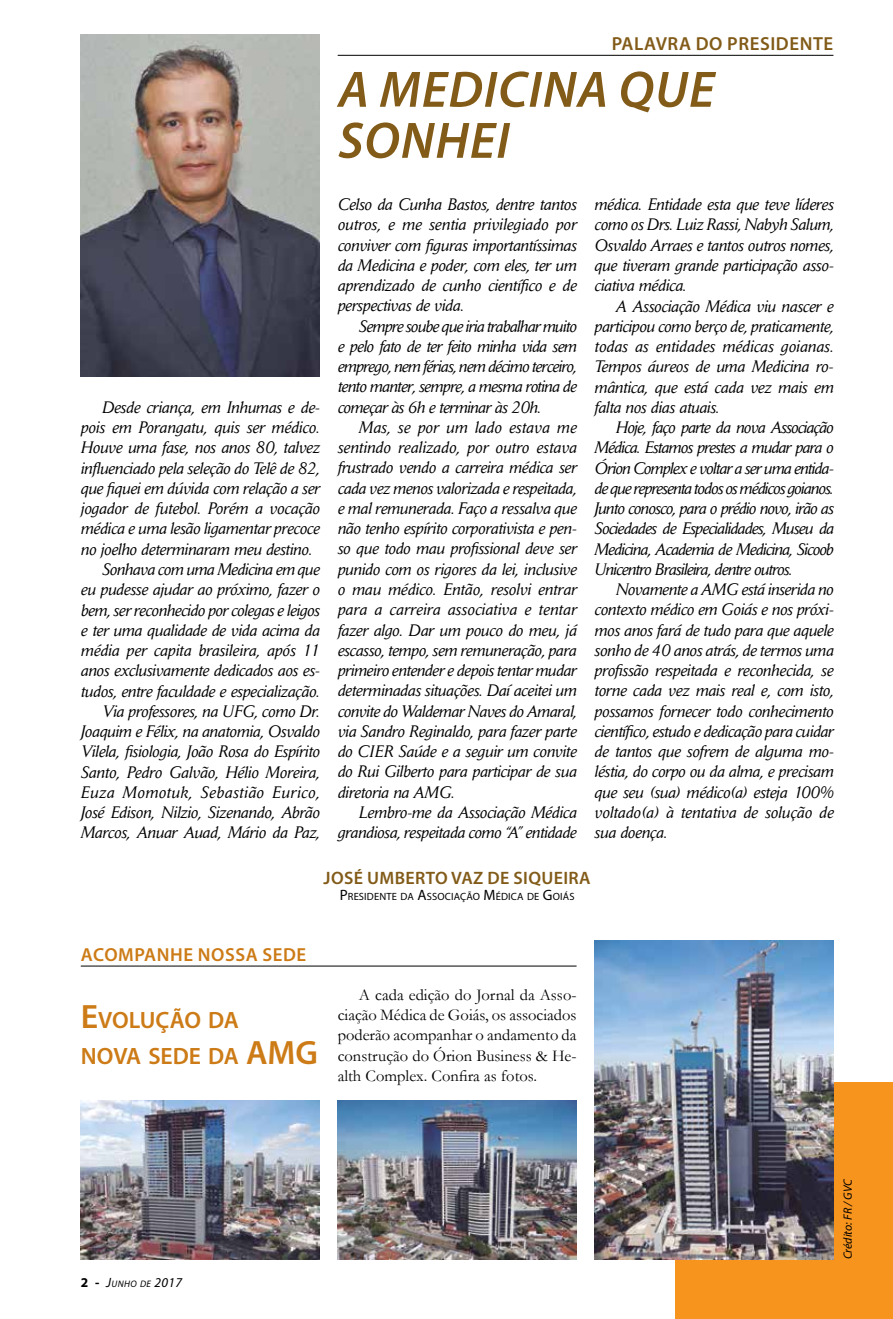
<style>
.page{position:relative;width:893px;height:1319px;background:#fff}
.page>*{position:absolute;margin:0;border:0;box-sizing:border-box;transform-origin:0 0}
.t1{font:italic 600 51.6px/51px "Myriad Pro";letter-spacing:.02em;color:#825b18}
.t2{font:600 23.7px/36.2px "Myriad Pro";letter-spacing:-.005em;color:#cc7b16}
.t3{font:600 18.9px "Myriad Pro";letter-spacing:.03em;color:#825b18}
.t4{font:600 18.9px "Myriad Pro";letter-spacing:.03em;color:#cc7b16}
.t5{font:600 18px "Myriad Pro";letter-spacing:.02em;color:#825b18}
.t6{font:italic 16.5px/20.2px "Daily News";color:#000;text-align:justify}
.t7{font:16.5px/20.2px "Garamond";color:#000;text-align:justify}
.t8{font:italic 16.5px "Daily News";letter-spacing:.045em;color:#000}
.t9{font:italic 12px "Myriad Pro";color:#000}
.t10{font:10.5px "Myriad Pro";letter-spacing:.015em;color:#000}
.t11{font:italic 9.45px "Myriad Pro";letter-spacing:.045em;color:#000}
.s1{font-size:15px}
.s2{font-size:33.75px}
.s3{font-weight:700;font-style:normal;font-size:13.5px}
.s4{font-size:13.5px}
</style>
<div class="page">
<div style="left:676px;top:1081px;width:217px;height:237px;background:#f7941e"></div>
<img style="left:338px;top:1100px;width:239px;height:159px">
<img style="left:81px;top:1100px;width:239px;height:159px">
<img style="left:595px;top:940px;width:238px;height:319px">
<img style="left:81px;top:34px;width:239px;height:342px">
<hr style="left:81px;top:965px;width:496px;height:1px;background:#000">
<hr style="left:338px;top:55px;width:495px;height:1px;background:#000">
<p class="t3" style="left:612px;top:31px;width:223px">PALAVRA DO PRESIDENTE</p>
<h1 class="t1" style="left:338px;top:63px;width:378px">A MEDICINA QUE<br>SONHEI</h1>
<p class="t6" style="left:102px;top:397px;width:219px">Desde criança, em Inhumas e de-</p>
<p class="t6" style="left:81px;top:417px;width:240px">pois em Porangatu, quis ser médico.</p>
<p class="t6" style="left:81px;top:437px;width:240px">Houve uma fase, nos anos 80, talvez</p>
<p class="t6" style="left:81px;top:458px;width:240px">influenciado pela seleção do Telê de 82,</p>
<p class="t6" style="left:81px;top:478px;width:240px">que fiquei em dúvida com relação a ser</p>
<p class="t6" style="left:81px;top:498px;width:240px">jogador de futebol. Porém a vocação</p>
<p class="t6" style="left:81px;top:518px;width:240px">médica e uma lesão ligamentar precoce</p>
<p class="t6" style="left:81px;top:539px;width:233px">no joelho determinaram meu destino.</p>
<p class="t6" style="left:102px;top:559px;width:219px">Sonhava com uma Medicina em que</p>
<p class="t6" style="left:81px;top:579px;width:240px">eu pudesse ajudar ao próximo, fazer o</p>
<p class="t6" style="left:81px;top:599px;width:240px">bem, ser reconhecido por colegas e leigos</p>
<p class="t6" style="left:81px;top:620px;width:240px">e ter uma qualidade de vida acima da</p>
<p class="t6" style="left:81px;top:640px;width:241px">média per capita brasileira, após 11</p>
<p class="t6" style="left:81px;top:660px;width:240px">anos exclusivamente dedicados aos es-</p>
<p class="t6" style="left:81px;top:680px;width:240px">tudos, entre faculdade e especialização.</p>
<p class="t6" style="left:102px;top:701px;width:219px">Via professores, na UFG, como Dr.</p>
<p class="t6" style="left:81px;top:721px;width:240px">Joaquim e Félix, na anatomia, Osvaldo</p>
<p class="t6" style="left:81px;top:741px;width:240px">Vilela, fisiologia, João Rosa do Espírito</p>
<p class="t6" style="left:81px;top:761px;width:240px">Santo, Pedro Galvão, Hélio Moreira,</p>
<p class="t8" style="left:81px;top:782px;width:240px">Euza Momotuk, Sebastião Eurico,</p>
<p class="t6" style="left:81px;top:802px;width:240px">José Edison, Nilzio, Sizenando, Abrão</p>
<p class="t6" style="left:81px;top:822px;width:240px">Marcos, Anuar Auad, Mário da Paz,</p>
<p class="t6" style="left:338px;top:194px;width:240px">Celso da Cunha Bastos, dentre tantos outros, e me sentia privilegiado por conviver com figuras importantíssimas da Medicina e poder, com eles, ter um aprendizado de cunho científico e de perspectivas de vida.</p>
<p class="t6" style="left:338px;top:316px;width:240px;text-indent:21px">Sempre soube que iria trabalhar muito e pelo fato de ter feito minha vida sem emprego, nem férias, nem décimo terceiro, tento manter, sempre, a mesma rotina de começar às 6h e terminar às 20h.</p>
<p class="t6" style="left:338px;top:417px;width:241px;text-indent:21px">Mas, se por um lado estava me sentindo realizado, por outro estava frustrado vendo a carreira médica ser cada vez menos valorizada e respeitada, e mal remunerada. Faço a ressalva que não tenho espírito corporativista e pen&shy;so que todo mau profissional deve ser punido com os rigores da lei, inclusive o mau médico. Então, resolvi entrar para a carreira associativa e tentar fazer algo. Dar um pouco do meu, já escasso, tempo, sem remuneração, para primeiro entender e depois tentar mudar determinadas situações. Daí aceitei um convite do Waldemar Naves do Amaral, via Sandro Reginaldo, para fazer parte do CIER Saúde e a seguir um convite do Rui Gilberto para participar de sua diretoria na AMG.</p>
<p class="t6" style="left:338px;top:802px;width:240px;text-align:right">Lembro-me da Associação Médica grandiosa, respeitada como “A” entidade</p>
<p class="t6" style="left:595px;top:194px;width:240px">médica. Entidade esta que teve líderes como os Drs. Luiz Rassi, Nabyh Salum, Osvaldo Arraes e tantos outros nomes, que tiveram grande participação asso&shy;ciativa médica.</p>
<p class="t6" style="left:595px;top:296px;width:241px;text-indent:21px">A Associação Médica viu nascer e participou como berço de, praticamente, todas as entidades médicas goianas.<br>Tempos áureos de uma Medicina ro&shy;mântica, que está cada vez mais em falta nos dias atuais.</p>
<p class="t6" style="left:595px;top:417px;width:241px;text-indent:21px">Hoje, faço parte da nova Associação Médica. Estamos prestes a mudar para o Órion Complex e voltar a ser uma entida&shy;de que representa todos os médicos goianos.<br>Junto conosco, para o prédio novo, irão as Sociedades de Especialidades, Museu da Medicina, Academia de Medicina, Sicoob Unicentro Brasileira, dentre outros.</p>
<p class="t6" style="left:595px;top:579px;width:240px;text-indent:21px">Novamente a AMG está inserida no contexto médico em Goiás e nos próxi&shy;mos anos fará de tudo para que aquele sonho de 40 anos atrás, de termos uma profissão respeitada e reconhecida, se torne cada vez mais real e, com isto, possamos fornecer todo conhecimento científico, estudo e dedicação para cuidar de tantos que sofrem de alguma mo&shy;léstia, do corpo ou da alma, e precisam que seu (sua) médico(a) esteja 100% voltado(a) à tentativa de solução de sua doença.</p>
<p class="t5" style="left:324px;top:866px;width:93px">JOSÉ UMBERTO</p>
<p class="t5" style="left:451px;top:866px;width:101px">VAZ DE SIQUEIRA</p>
<p class="t10" style="left:340px;top:890px;width:236px"><span class="s1">P</span>RESIDENTE DA <span class="s1">A</span>SSOCIAÇÃO <span class="s1">M</span>ÉDICA DE <span class="s1">G</span>OIÁS</p>
<p class="t4" style="left:81px;top:942px;width:227px">ACOMPANHE NOSSA SEDE</p>
<h2 class="t2" style="left:81px;top:1001px;width:239px"><span class="s2">E</span>VOLUÇÃO DA<br>NOVA SEDE DA <span class="s2">AMG</span></h2>
<p class="t7" style="left:338px;top:983px;width:240px;text-indent:21px">A cada edição do Jornal da Asso&shy;ciação Médica de Goiás, os associados poderão acompanhar o andamento da construção do Órion Business &amp; He&shy;alth Complex. Confira as fotos.</p>
<p class="t11" style="left:81px;top:1277px;width:103px"><span class="s3">2 -</span> <span class="s4">J</span>UNHO DE <span class="s4">2017</span></p>
<p class="t9" style="left:840px;top:1259px;width:82px;rotate:-90deg">Crédito: FR / GVC</p>
</div>
